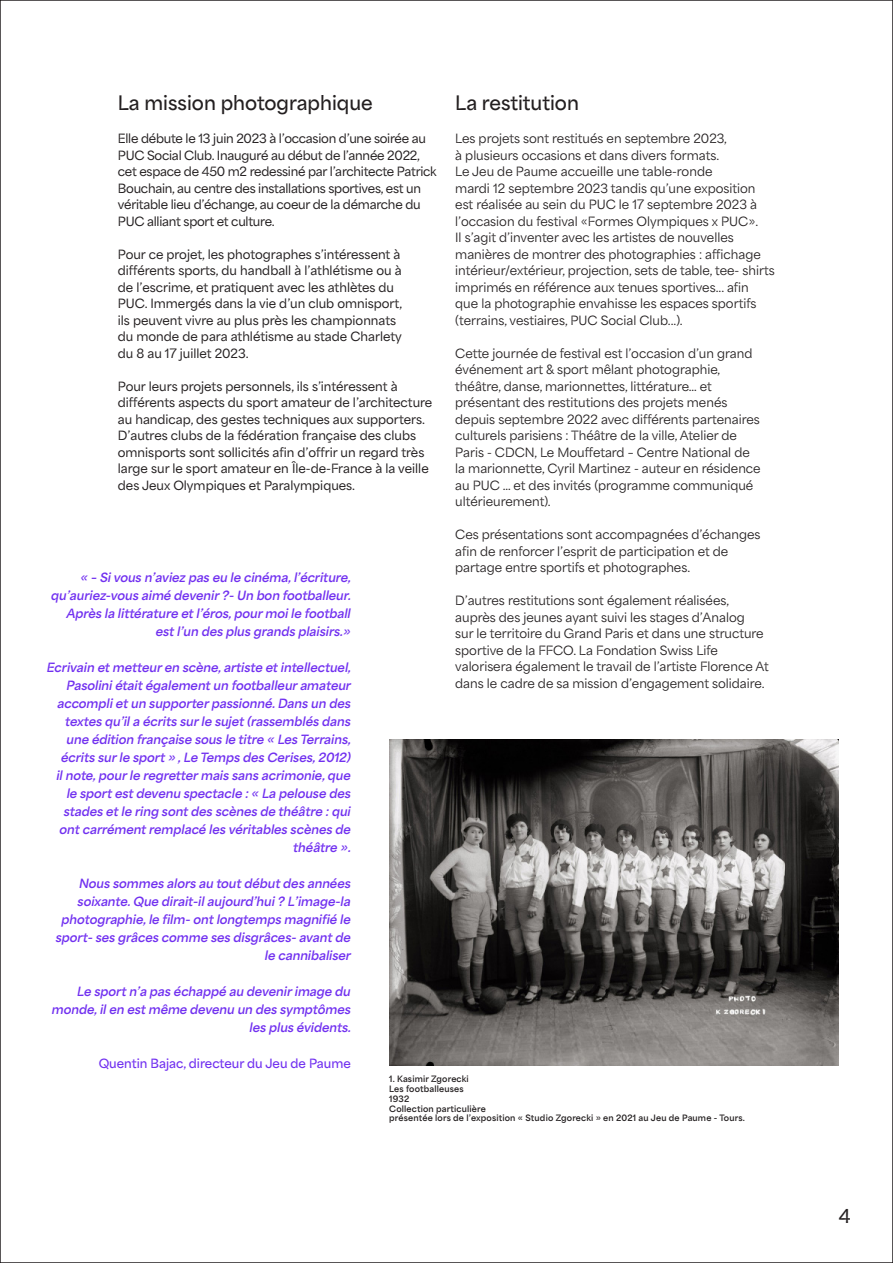
<style>
.page{position:relative;width:893px;height:1263px;background:#fff}
.page>*{position:absolute;margin:0;border:0;box-sizing:border-box;transform-origin:0 0}
.t1{font:18.75px "Area Bold Inktrap";color:#231f20}
.t2{font:18px "Area Bold Inktrap";color:#231f20}
.t3{font:12px/16.5px "Area Medium Inktrap";color:#231f20}
.t4{font:italic 12px/18px "Area Extrabold Inktrap";color:#7130f0;text-align:right}
.t5{font:12px/16.5px "Area Semibold Inktrap";color:#231f20}
.t6{font:12px/16.5px "Area Semibold Inktrap";letter-spacing:-.02em;color:#231f20}
.t7{font:12px "Area Bold Inktrap";color:#7130f0}
.t8{font:8.25px "Area Extrabold Inktrap";letter-spacing:.02em;color:#231f20}
</style>
<div class="page">
<img style="left:389px;top:740px;width:450px;height:326px">
<p class="t1" style="left:118px;top:90px;width:256px">La mission photographique</p>
<p class="t6" style="left:118px;top:130px;width:320px">Elle débute le 13 juin 2023 à l’occasion d’une soirée au PUC Social Club. Inauguré au début de l’année 2022, cet espace de 450 m2 redessiné par l’architecte Patrick Bouchain, au centre des installations sportives, est un véritable lieu d’échange, au coeur de la démarche du PUC alliant sport et culture.</p>
<p class="t5" style="left:118px;top:246px;width:286px">Pour ce projet, les photographes s’intéressent à différents sports, du handball à l’athlétisme ou à de l’escrime, et pratiquent avec les athlètes du PUC. Immergés dans la vie d’un club omnisport, ils peuvent vivre au plus près les championnats du monde de para athlétisme au stade Charlety du 8 au 17 juillet 2023.</p>
<p class="t5" style="left:118px;top:378px;width:316px">Pour leurs projets personnels, ils s’intéressent à différents aspects du sport amateur de l’architecture au handicap, des gestes techniques aux supporters.<br>D’autres clubs de la fédération française des clubs omnisports sont sollicités afin d’offrir un regard très large sur le sport amateur en Île-de-France à la veille des Jeux Olympiques et Paralympiques.</p>
<p class="t4" style="left:51px;top:568px;width:301px">« – Si vous n’aviez pas eu le cinéma, l’écriture, qu’auriez-vous aimé devenir ?- Un bon footballeur.<br>Après la littérature et l’éros, pour moi le football est l’un des plus grands plaisirs.»</p>
<p class="t4" style="left:47px;top:658px;width:306px">Ecrivain et metteur en scène, artiste et intellectuel, Pasolini était également un footballeur amateur accompli et un supporter passionné. Dans un des textes qu’il a écrits sur le sujet (rassemblés dans une édition française sous le titre « Les Terrains, écrits sur le sport » , Le Temps des Cerises, 2012)<br>il note, pour le regretter mais sans acrimonie, que le sport est devenu spectacle : « La pelouse des stades et le ring sont des scènes de théâtre : qui ont carrément remplacé les véritables scènes de théâtre ».</p>
<p class="t4" style="left:56px;top:874px;width:297px">Nous sommes alors au tout début des années soixante. Que dirait-il aujourd’hui ? L’image-la photographie, le film- ont longtemps magnifié le sport- ses grâces comme ses disgrâces- avant de le cannibaliser</p>
<p class="t4" style="left:52px;top:982px;width:301px">Le sport n’a pas échappé au devenir image du monde, il en est même devenu un des symptômes les plus évidents.</p>
<p class="t7" style="left:99px;top:1055px;width:254px">Quentin Bajac, directeur du Jeu de Paume</p>
<p class="t1" style="left:455px;top:90px;width:125px">La restitution</p>
<p class="t3" style="left:455px;top:130px;width:321px">Les projets sont restitués en septembre 2023,<br>à plusieurs occasions et dans divers formats.<br>Le Jeu de Paume accueille une table-ronde<br>mardi 12 septembre 2023 tandis qu’une exposition est réalisée au sein du PUC le 17 septembre 2023 à l’occasion du festival «Formes Olympiques x PUC».<br>Il s’agit d’inventer avec les artistes de nouvelles manières de montrer des photographies : affichage intérieur/extérieur, projection, sets de table, tee- shirts imprimés en référence aux tenues sportives... afin<br>que la photographie envahisse les espaces sportifs (terrains, vestiaires, PUC Social Club...).</p>
<p class="t3" style="left:455px;top:345px;width:307px">Cette journée de festival est l’occasion d’un grand événement art &amp; sport mêlant photographie, théâtre, danse, marionnettes, littérature… et présentant des restitutions des projets menés depuis septembre 2022 avec différents partenaires culturels parisiens : Théâtre de la ville, Atelier de Paris - CDCN, Le Mouffetard – Centre National de la marionnette, Cyril Martinez - auteur en résidence au PUC … et des invités (programme communiqué ultérieurement).</p>
<p class="t3" style="left:455px;top:526px;width:307px">Ces présentations sont accompagnées d’échanges afin de renforcer l’esprit de participation et de partage entre sportifs et photographes.</p>
<p class="t3" style="left:455px;top:592px;width:315px">D’autres restitutions sont également réalisées, auprès des jeunes ayant suivi les stages d’Analog<br>sur le territoire du Grand Paris et dans une structure sportive de la FFCO. La Fondation Swiss Life valorisera également le travail de l’artiste Florence At dans le cadre de sa mission d’engagement solidaire.</p>
<p class="t8" style="left:389px;top:1074px;width:81px">1. Kasimir Zgorecki</p>
<p class="t8" style="left:389px;top:1083px;width:76px">Les footballeuses</p>
<p class="t8" style="left:389px;top:1093px;width:22px">1932</p>
<p class="t8" style="left:389px;top:1103px;width:98px">Collection particulière</p>
<p class="t8" style="left:389px;top:1113px;width:357px">présentée lors de l’exposition « Studio Zgorecki » en 2021 au Jeu de Paume - Tours.</p>
<p class="t2" style="left:839px;top:1204px;width:13px">4</p>
</div>
